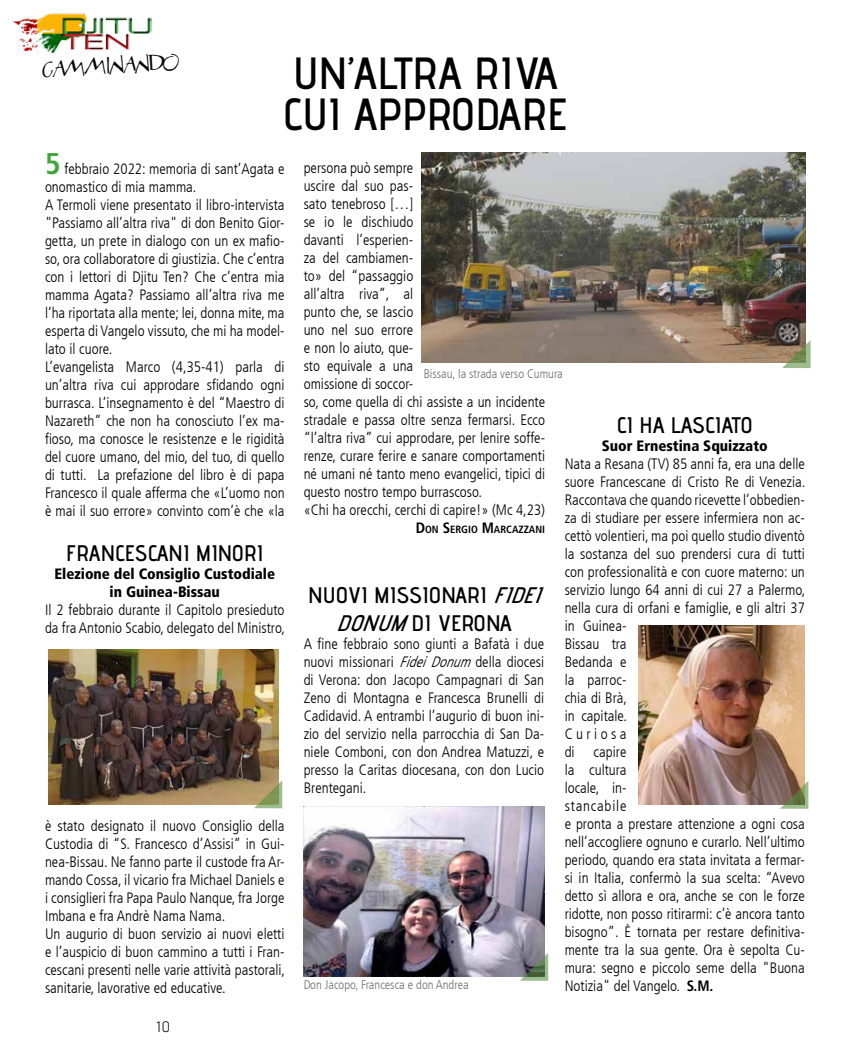
<style>
.page{position:relative;width:851px;height:1063px;background:#fff}
.page>*{position:absolute;margin:0;border:0;box-sizing:border-box;transform-origin:0 0}
.t1{font:600 45px/41.2px "Advent Pro";color:#000}
.t2{font:23.75px "Aberration";color:#000;scale:.9 1}
.t3{font:600 22.5px/27.5px "Advent Pro";color:#000;text-align:center}
.t4{font:300 condensed 15px/18px "Frutiger LT Com";color:#000}
.t5{font:900 condensed 15px/18px "Frutiger LT Com";color:#000;text-align:center}
.t6{font:15px "Advent Pro";color:#000}
.t7{font:300 condensed 12.5px "Frutiger LT Com";color:#000}
.t8{font:700 condensed 10.5px "Frutiger LT Com";color:#000}
.s1{font-weight:700;font-size:30px;color:#3fa535}
.s2{font-size:15px}
.s3{font-style:italic}
.s4{font-weight:700}
</style>
<div class="page">
<img style="left:12px;top:13px;width:140px;height:41px">
<img style="left:638px;top:626px;width:166px;height:179px">
<img style="left:422px;top:152px;width:383px;height:211px">
<img style="left:48px;top:649px;width:231px;height:155px">
<img style="left:303px;top:807px;width:241px;height:170px">
<svg style="left:782px;top:340px;width:28px;height:28px"></svg>
<svg style="left:254px;top:780px;width:28px;height:28px"></svg>
<svg style="left:780px;top:781px;width:28px;height:28px"></svg>
<svg style="left:520px;top:953px;width:28px;height:28px"></svg>
<h2 class="t2" style="left:42px;top:58px;width:153px;rotate:-3deg">camminando</h2>
<h1 class="t1" style="left:283px;top:51px;width:280px">UN’ALTRA RIVA<br>CUI APPRODARE</h1>
<p class="t4" style="left:45px;top:160px;width:241px"><span class="s1">5</span> febbraio 2022: memoria di sant’Agata e onomastico di mia mamma.<br>A Termoli viene presentato il libro-intervista "Passiamo all’altra riva" di don Benito Gior&shy;getta, un prete in dialogo con un ex mafio&shy;so, ora collaboratore di giustizia. Che c’entra con i lettori di Djitu Ten? Che c’entra mia mamma Agata? Passiamo all’altra riva me l’ha riportata alla mente; lei, donna mite, ma esperta di Vangelo vissuto, che mi ha model&shy;lato il cuore.<br>L’evangelista Marco (4,35-41) parla di un’altra riva cui approdare sfidando ogni burrasca. L’insegnamento è del “Maestro di Nazareth” che non ha conosciuto l’ex ma&shy;fioso, ma conosce le resistenze e le rigidità del cuore umano, del mio, del tuo, di quello di tutti. La prefazione del libro è di papa Francesco il quale afferma che «L’uomo non è mai il suo errore» convinto com’è che «la</p>
<h3 class="t3" style="left:66px;top:539px;width:198px">FRANCESCANI MINORI</h3>
<p class="t5" style="left:54px;top:565px;width:222px">Elezione del Consiglio Custodiale in Guinea-Bissau</p>
<p class="t4" style="left:45px;top:601px;width:241px">Il 2 febbraio durante il Capitolo presieduto da fra Antonio Scabio, delegato del Ministro,</p>
<p class="t4" style="left:45px;top:817px;width:241px">è stato designato il nuovo Consiglio della Custodia di “S. Francesco d’Assisi” in Gui&shy;nea-Bissau. Ne fanno parte il custode fra Ar&shy;mando Cossa, il vicario fra Michael Daniels e i consiglieri fra Papa Paulo Nanque, fra Jorge Imbana e fra Andrè Nama Nama.<br>Un augurio di buon servizio ai nuovi eletti e l’auspicio di buon cammino a tutti i Fran&shy;cescani presenti nelle varie attività pastorali, sanitarie, lavorative ed educative.</p>
<p class="t6" style="left:157px;top:1018px;width:15px">10</p>
<p class="t4" style="left:303px;top:159px;width:243px">persona può sempre<br>uscire dal suo pas-<br>sato tenebroso […]<br>se io le dischiudo<br>davanti l’esperien-<br>za del cambiamen-<br>to» del “passaggio<br>all’altra riva”, al<br>punto che, se lascio<br>uno nel suo errore<br>e non lo aiuto, que-<br>sto equivale a una<br>omissione di soccor-<br>so, come quella di chi assiste a un incidente stradale e passa oltre senza fermarsi. Ecco “l’altra riva” cui approdare, per lenire soffe&shy;renze, curare ferire e sanare comportamenti né umani né tanto meno evangelici, tipici di questo nostro tempo burrascoso.<br>«Chi ha orecchi, cerchi di capire!» (Mc 4,23)</p>
<p class="t8" style="left:415px;top:523px;width:129px"><span class="s2">D</span>ON <span class="s2">S</span>ERGIO <span class="s2">M</span>ARCAZZANI</p>
<p class="t7" style="left:423px;top:367px;width:141px">Bissau, la strada verso Cumura</p>
<h3 class="t3" style="left:616px;top:411px;width:137px">CI HA LASCIATO</h3>
<p class="t5" style="left:601px;top:436px;width:167px">Suor Ernestina Squizzato</p>
<p class="t4" style="left:564px;top:455px;width:242px">Nata a Resana (TV) 85 anni fa, era una delle suore Francescane di Cristo Re di Venezia.<br>Raccontava che quando ricevette l’obbedien&shy;za di studiare per essere infermiera non ac&shy;cettò volentieri, ma poi quello studio diventò la sostanza del suo prendersi cura di tutti con professionalità e con cuore materno: un servizio lungo 64 anni di cui 27 a Palermo, nella cura di orfani e famiglie, e gli altri 37 in Guinea-<br>Bissau tra<br>Bedanda e<br>la parroc-<br>chia di Brà,<br>in capitale.<br>Curiosa<br>di</p>
<h3 class="t3" style="left:308px;top:581px;width:243px">NUOVI MISSIONARI <span class="s3">FIDEI<br>DONUM</span>DI VERONA</h3>
<p class="t4" style="left:303px;top:635px;width:242px;text-align:justify">A fine febbraio sono giunti a Bafatà i due nuovi missionari <span class="s3">FideiDonum</span>della diocesi di Verona: don Jacopo Campagnari di San Zeno di Montagna e Francesca Brunelli di Cadidavid. A entrambi l’augurio di buon ini&shy;zio del servizio nella parrocchia di San Da&shy;niele Comboni, con don Andrea Matuzzi, e presso la Caritas diocesana, con don Lucio Brentegani.</p>
<p class="t4" style="left:564px;top:743px;width:242px;text-indent:29px">capire<br>la cultura<br>locale, in-<br>stancabile<br>e pronta a prestare attenzione a ogni cosa nell’accogliere ognuno e curarlo. Nell’ultimo periodo, quando era stata invitata a fermar&shy;si in Italia, confermò la sua scelta: “Avevo detto sì allora e ora, anche se con le forze ridotte, non posso ritirarmi: c’è ancora tanto bisogno”. È tornata per restare definitiva&shy;mente tra la sua gente. Ora è sepolta Cu&shy;mura: segno e piccolo seme della "Buona<br>Notizia" del Vangelo. <span class="s4">S.M.</span></p>
<p class="t7" style="left:303px;top:978px;width:167px">Don Jacopo, Francesca e don Andrea</p>
</div>
